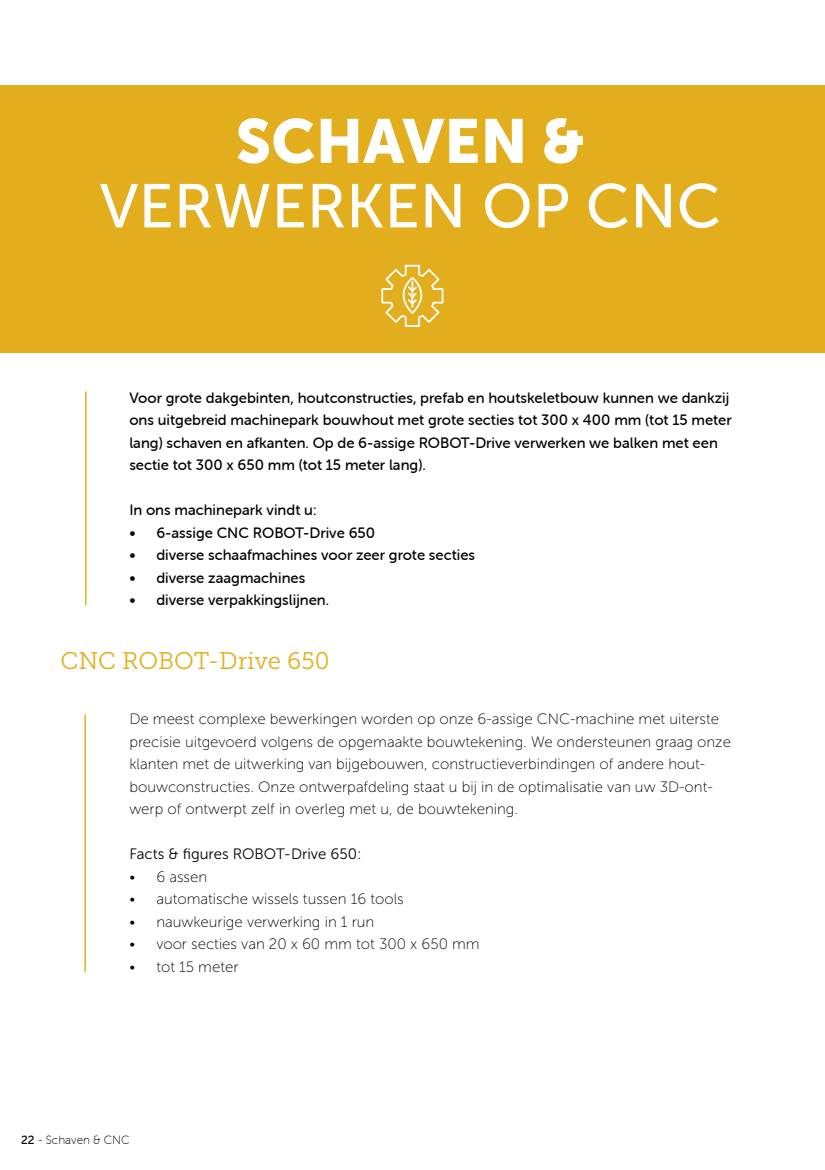
<style>
.page{position:relative;width:825px;height:1170px;background:#fff}
.page>*{position:absolute;margin:0;border:0;box-sizing:border-box;transform-origin:0 0}
.t1{font:61.5px "Museo Sans 500";color:#fff}
.t2{font:61.5px "Museo Sans 900";color:#fff}
.t3{font:24px "Museo Slab 300";color:#e3ae1d}
.t4{font:15px/22.5px "Museo Sans 100";color:#000}
.t5{font:15px/22.5px "Museo Sans Rounded 500";color:#000}
.t6{font:15px "Museo Sans 300";color:#000}
.t7{font:12px "Museo Sans Rounded 100";color:#000}
.s1{font-family:"Museo Sans Rounded 500"}
</style>
<div class="page">
<div style="left:0;top:85px;width:825px;height:267px;background:#e3ae1d"></div>
<svg style="left:382px;top:265px;width:61px;height:62px"></svg>
<hr style="left:85px;top:391px;width:2px;height:214px;background:#e3ae1d">
<hr style="left:84px;top:714px;width:2px;height:257px;background:#e3ae1d">
<h1 class="t2" style="left:236px;top:106px;width:351px">SCHAVEN &amp;</h1>
<h1 class="t1" style="left:100px;top:172px;width:623px">VERWERKEN OP CNC</h1>
<p class="t5" style="left:129px;top:386px;width:604px">Voor grote dakgebinten, houtconstructies, prefab en houtskeletbouw kunnen we dankzij ons uitgebreid machinepark bouwhout met grote secties tot 300 x 400 mm (tot 15 meter lang) schaven en afkanten. Op de 6-assige ROBOT-Drive verwerken we balken met een sectie tot 300 x 650 mm (tot 15 meter lang).</p>
<p class="t5" style="left:129px;top:499px;width:189px">In ons machinepark vindt u:</p>
<p class="t5" style="left:129px;top:521px;width:247px">• 6-assige CNC ROBOT-Drive 650</p>
<p class="t5" style="left:129px;top:544px;width:347px">• diverse schaafmachines voor zeer grote secties</p>
<p class="t5" style="left:129px;top:566px;width:177px">• diverse zaagmachines</p>
<p class="t5" style="left:129px;top:589px;width:201px">• diverse verpakkingslijnen.</p>
<h2 class="t3" style="left:61px;top:647px;width:270px">CNC ROBOT-Drive 650</h2>
<p class="t4" style="left:129px;top:708px;width:603px">De meest complexe bewerkingen worden op onze 6-assige CNC-machine met uiterste precisie uitgevoerd volgens de opgemaakte bouwtekening. We ondersteunen graag onze klanten met de uitwerking van bijgebouwen, constructieverbindingen of andere hout&shy;bouwconstructies. Onze ontwerpafdeling staat u bij in de optimalisatie van uw 3D-ont&shy;werp of ontwerpt zelf in overleg met u, de bouwtekening.</p>
<p class="t6" style="left:129px;top:846px;width:234px">Facts &amp; figures ROBOT-Drive 650:</p>
<p class="t4" style="left:129px;top:865px;width:79px">• 6 assen</p>
<p class="t4" style="left:129px;top:888px;width:276px">• automatische wissels tussen 16 tools</p>
<p class="t4" style="left:129px;top:910px;width:246px">• nauwkeurige verwerking in 1 run</p>
<p class="t4" style="left:129px;top:933px;width:352px">• voor secties van 20 x 60 mm tot 300 x 650 mm</p>
<p class="t4" style="left:129px;top:955px;width:111px">• tot 15 meter</p>
<p class="t7" style="left:21px;top:1132px;width:110px"><span class="s1">22</span> - Schaven &amp; CNC</p>
</div>
